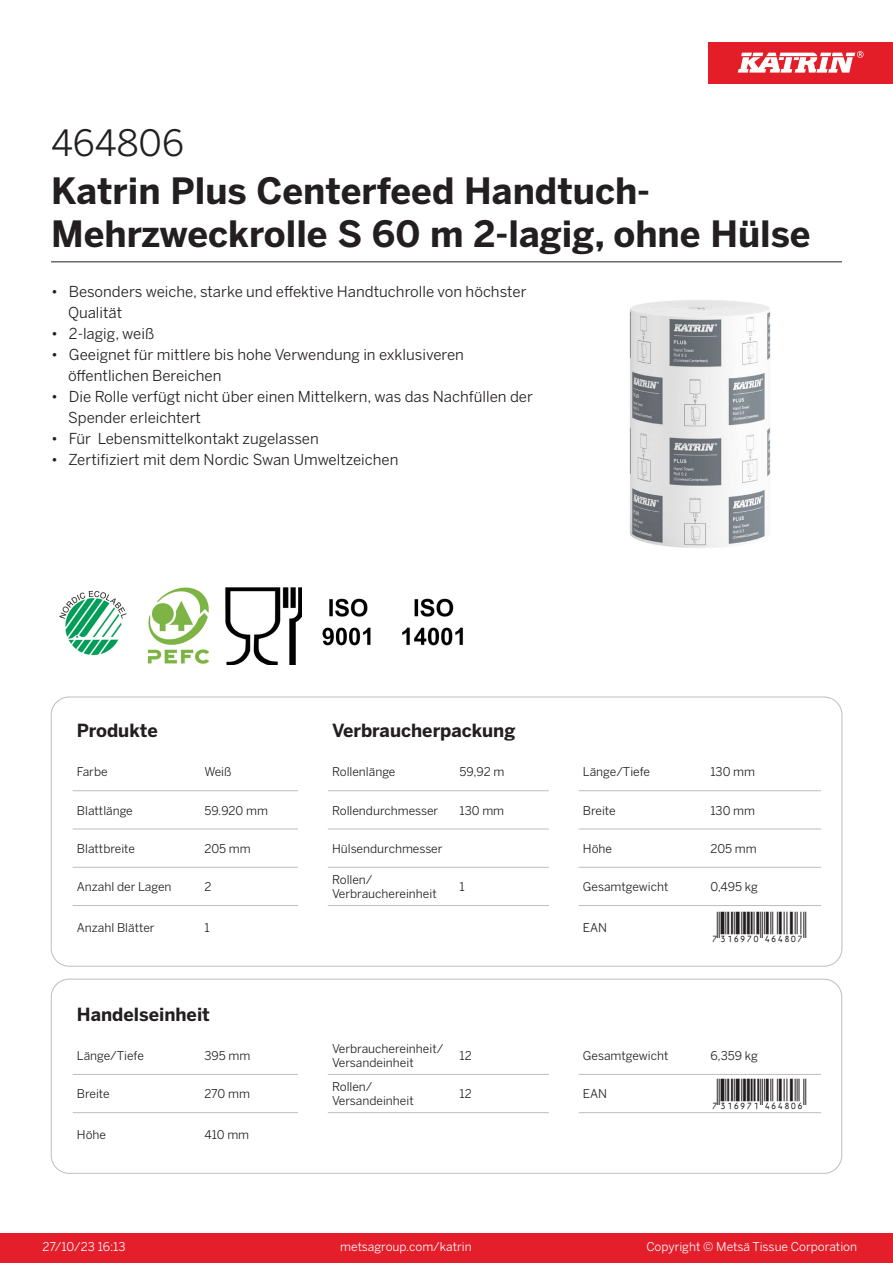
<style>
.page{position:relative;width:893px;height:1263px;background:#fff}
.page>*{position:absolute;margin:0;border:0;box-sizing:border-box;transform-origin:0 0}
.Product_Name{font:700 36px/43.2px "Benton Sans";color:#231f20}
.External_material_co{font:36px "Benton Sans";color:#231f20}
.T_EAN{font:30px "Viisas EAN Matala";color:#231f20}
.T_TableHeader{font:700 18px "Benton Sans";color:#231f20}
.MarketingBullets{font:15px/21px "Benton Sans";color:#231f20}
.T_TableBody{font:12px/14.4px "Benton Sans";color:#231f20}
.t1{font:12px "Benton Sans";color:#fff}
</style>
<div class="page">
<div style="left:0;top:1233px;width:893px;height:30px;background:#e41e2b"></div>
<div style="left:708px;top:43px;width:185px;height:41px;background:#e31e28"></div>
<svg style="left:738px;top:51px;width:126px;height:22px"></svg>
<hr style="left:73px;top:790px;width:127px;height:1px;background:#bcbdc0">
<hr style="left:200px;top:790px;width:98px;height:1px;background:#bcbdc0">
<hr style="left:328px;top:790px;width:127px;height:1px;background:#bcbdc0">
<hr style="left:455px;top:790px;width:94px;height:1px;background:#bcbdc0">
<hr style="left:579px;top:790px;width:127px;height:1px;background:#bcbdc0">
<hr style="left:706px;top:790px;width:115px;height:1px;background:#bcbdc0">
<hr style="left:73px;top:829px;width:127px;height:1px;background:#bcbdc0">
<hr style="left:200px;top:829px;width:98px;height:1px;background:#bcbdc0">
<hr style="left:328px;top:829px;width:127px;height:1px;background:#bcbdc0">
<hr style="left:455px;top:829px;width:94px;height:1px;background:#bcbdc0">
<hr style="left:579px;top:829px;width:127px;height:1px;background:#bcbdc0">
<hr style="left:706px;top:829px;width:115px;height:1px;background:#bcbdc0">
<hr style="left:73px;top:867px;width:127px;height:1px;background:#bcbdc0">
<hr style="left:200px;top:867px;width:98px;height:1px;background:#bcbdc0">
<hr style="left:328px;top:867px;width:127px;height:1px;background:#bcbdc0">
<hr style="left:455px;top:867px;width:94px;height:1px;background:#bcbdc0">
<hr style="left:579px;top:867px;width:127px;height:1px;background:#bcbdc0">
<hr style="left:706px;top:867px;width:115px;height:1px;background:#bcbdc0">
<hr style="left:73px;top:905px;width:127px;height:1px;background:#bcbdc0">
<hr style="left:200px;top:905px;width:98px;height:1px;background:#bcbdc0">
<hr style="left:328px;top:905px;width:127px;height:1px;background:#bcbdc0">
<hr style="left:455px;top:905px;width:94px;height:1px;background:#bcbdc0">
<hr style="left:579px;top:905px;width:127px;height:1px;background:#bcbdc0">
<hr style="left:706px;top:905px;width:115px;height:1px;background:#bcbdc0">
<hr style="left:73px;top:1074px;width:127px;height:1px;background:#bcbdc0">
<hr style="left:200px;top:1074px;width:98px;height:1px;background:#bcbdc0">
<hr style="left:328px;top:1074px;width:127px;height:1px;background:#bcbdc0">
<hr style="left:455px;top:1074px;width:94px;height:1px;background:#bcbdc0">
<hr style="left:579px;top:1074px;width:127px;height:1px;background:#bcbdc0">
<hr style="left:706px;top:1074px;width:115px;height:1px;background:#bcbdc0">
<hr style="left:73px;top:1112px;width:127px;height:1px;background:#bcbdc0">
<hr style="left:200px;top:1112px;width:98px;height:1px;background:#bcbdc0">
<hr style="left:328px;top:1112px;width:127px;height:1px;background:#bcbdc0">
<hr style="left:455px;top:1112px;width:94px;height:1px;background:#bcbdc0">
<hr style="left:579px;top:1112px;width:127px;height:1px;background:#bcbdc0">
<hr style="left:706px;top:1112px;width:115px;height:1px;background:#bcbdc0">
<div style="left:51px;top:979px;width:791px;height:194px;border:1px solid #bcbdc0;border-radius:18px"></div>
<img style="left:629px;top:300px;width:142px;height:248px">
<img style="left:59px;top:590px;width:68px;height:66px">
<img style="left:147px;top:587px;width:63px;height:77px">
<img style="left:225px;top:587px;width:77px;height:77px">
<img style="left:322px;top:598px;width:49px;height:48px">
<img style="left:402px;top:598px;width:61px;height:48px">
<hr style="left:51px;top:261px;width:791px;height:1px;background:#231f20">
<p class="External_material_co" style="left:51px;top:121px;width:135px">464806</p>
<p class="Product_Name" style="left:51px;top:170px;width:761px">Katrin Plus Centerfeed Handtuch-<br>Mehrzweckrolle S 60 m 2-lagig, ohne Hülse</p>
<p class="MarketingBullets" style="left:68px;top:281px;width:460px;text-indent:-17px">• Besonders weiche, starke und effektive Handtuchrolle von höchster<br>Qualität</p>
<p class="MarketingBullets" style="left:51px;top:323px;width:105px">• 2-lagig, weiß</p>
<p class="MarketingBullets" style="left:68px;top:344px;width:397px;text-indent:-17px">• Geeignet für mittlere bis hohe Verwendung in exklusiveren öffentlichen Bereichen</p>
<p class="MarketingBullets" style="left:68px;top:386px;width:466px;text-indent:-17px">• Die Rolle verfügt nicht über einen Mittelkern, was das Nachfüllen der<br>Spender erleichtert</p>
<p class="MarketingBullets" style="left:51px;top:428px;width:269px">• Für Lebensmittelkontakt zugelassen</p>
<p class="MarketingBullets" style="left:51px;top:449px;width:349px">• Zertifiziert mit dem Nordic Swan Umweltzeichen</p>
<p class="T_TableHeader" style="left:77px;top:719px;width:82px">Produkte</p>
<p class="T_TableHeader" style="left:332px;top:719px;width:185px">Verbraucherpackung</p>
<p class="T_TableBody" style="left:77px;top:765px;width:32px">Farbe</p>
<p class="T_TableBody" style="left:204px;top:765px;width:29px">Weiß</p>
<p class="T_TableBody" style="left:332px;top:765px;width:65px">Rollenlänge</p>
<p class="T_TableBody" style="left:460px;top:765px;width:46px">59,92 m</p>
<p class="T_TableBody" style="left:583px;top:765px;width:68px">Länge/Tiefe</p>
<p class="T_TableBody" style="left:710px;top:765px;width:46px">130 mm</p>
<p class="T_TableBody" style="left:77px;top:803px;width:57px">Blattlänge</p>
<p class="T_TableBody" style="left:204px;top:803px;width:65px">59.920 mm</p>
<p class="T_TableBody" style="left:332px;top:803px;width:108px">Rollendurchmesser</p>
<p class="T_TableBody" style="left:460px;top:803px;width:46px">130 mm</p>
<p class="T_TableBody" style="left:583px;top:803px;width:34px">Breite</p>
<p class="T_TableBody" style="left:710px;top:803px;width:46px">130 mm</p>
<p class="T_TableBody" style="left:77px;top:841px;width:60px">Blattbreite</p>
<p class="T_TableBody" style="left:204px;top:841px;width:48px">205 mm</p>
<p class="T_TableBody" style="left:332px;top:841px;width:112px">Hülsendurchmesser</p>
<p class="T_TableBody" style="left:583px;top:841px;width:31px">Höhe</p>
<p class="T_TableBody" style="left:710px;top:841px;width:48px">205 mm</p>
<p class="T_TableBody" style="left:77px;top:879px;width:96px">Anzahl der Lagen</p>
<p class="T_TableBody" style="left:204px;top:879px;width:9px">2</p>
<p class="T_TableBody" style="left:332px;top:872px;width:42px">Rollen/</p>
<p class="T_TableBody" style="left:332px;top:887px;width:106px">Verbrauchereinheit</p>
<p class="T_TableBody" style="left:460px;top:879px;width:7px">1</p>
<p class="T_TableBody" style="left:583px;top:879px;width:87px">Gesamtgewicht</p>
<p class="T_TableBody" style="left:710px;top:879px;width:49px">0,495 kg</p>
<p class="T_TableBody" style="left:77px;top:920px;width:79px">Anzahl Blätter</p>
<p class="T_TableBody" style="left:204px;top:920px;width:7px">1</p>
<p class="T_TableBody" style="left:583px;top:920px;width:26px">EAN</p>
<p class="T_EAN" style="left:710px;top:911px;width:97px">*7316970464807*</p>
<p class="T_TableHeader" style="left:77px;top:1003px;width:135px">Handelseinheit</p>
<p class="T_TableBody" style="left:77px;top:1048px;width:68px">Länge/Tiefe</p>
<p class="T_TableBody" style="left:204px;top:1048px;width:48px">395 mm</p>
<p class="T_TableBody" style="left:332px;top:1041px;width:113px">Verbrauchereinheit/<br>Versandeinheit</p>
<p class="T_TableBody" style="left:460px;top:1048px;width:14px">12</p>
<p class="T_TableBody" style="left:583px;top:1048px;width:87px">Gesamtgewicht</p>
<p class="T_TableBody" style="left:710px;top:1048px;width:49px">6,359 kg</p>
<p class="T_TableBody" style="left:77px;top:1087px;width:34px">Breite</p>
<p class="T_TableBody" style="left:204px;top:1087px;width:47px">270 mm</p>
<p class="T_TableBody" style="left:332px;top:1079px;width:83px">Rollen/<br>Versandeinheit</p>
<p class="T_TableBody" style="left:460px;top:1087px;width:14px">12</p>
<p class="T_TableBody" style="left:583px;top:1087px;width:26px">EAN</p>
<p class="T_EAN" style="left:710px;top:1078px;width:97px">*7316971464806*</p>
<p class="T_TableBody" style="left:77px;top:1127px;width:31px">Höhe</p>
<p class="T_TableBody" style="left:204px;top:1127px;width:46px">410 mm</p>
<p class="t1" style="left:43px;top:1239px;width:84px">27/10/23 16:13</p>
<p class="t1" style="left:340px;top:1239px;width:133px">metsagroup.com/katrin</p>
<p class="t1" style="left:646px;top:1239px;width:212px">Copyright © Metsä Tissue Corporation</p>
</div>
